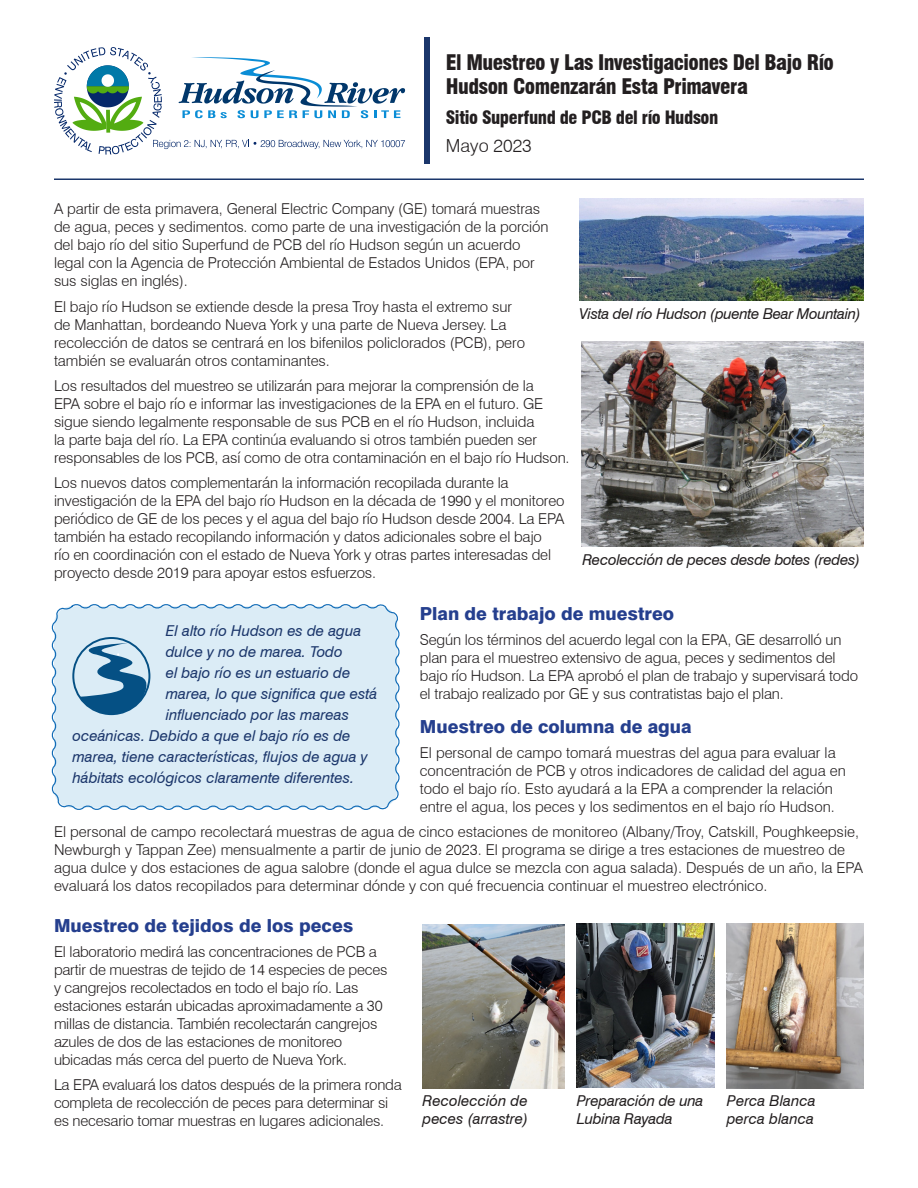
<style>
.page{position:relative;width:918px;height:1188px;background:#fff}
.page>*{position:absolute;margin:0;border:0;box-sizing:border-box;transform-origin:0 0}
.t1{font:900 condensed 21px/24px "Swiss 721 BT";letter-spacing:-.025em;color:#231f20}
.Sub_01{font:800 18px "Swiss 721 BT";color:#253f8e}
.t2{font:900 condensed 18px "Swiss 721 BT";letter-spacing:-.025em;color:#231f20}
.t3{font:300 18px "Swiss 721 BT";color:#231f20}
.Body_01{font:300 15px/18px "Swiss 721 BT";letter-spacing:-.01em;color:#231f20}
.Sub_01-2{font:300 15px/18px "Swiss 721 BT";color:#231f20}
.B_Box_Body{font:italic 15px "Swiss 721 BT";color:#1b366b}
.Caption_02{font:italic 15px/18px "Swiss 721 BT";letter-spacing:-.015em;color:#231f20}
</style>
<div class="page">
<div style="left:425px;top:38px;width:5px;height:126px;background:#1b366b"></div>
<hr style="left:54px;top:178px;width:810px;height:2px;background:#1b366b">
<svg style="left:54px;top:47px;width:351px;height:108px"></svg>
<div style="left:51px;top:604px;width:349px;height:206px;background:#dbecf6"></div>
<img style="left:579px;top:199px;width:285px;height:101px">
<img style="left:581px;top:341px;width:283px;height:205px">
<img style="left:727px;top:924px;width:137px;height:164px">
<img style="left:422px;top:925px;width:142px;height:163px">
<img style="left:577px;top:924px;width:137px;height:164px">
<svg style="left:73px;top:642px;width:76px;height:72px;background:#80a9c5"></svg>
<div style="left:72px;top:637px;width:78px;height:78px;border:2px solid #055084;border-radius:50%"></div>
<p class="t1" style="left:446px;top:50px;width:390px">El Muestreo y Las Investigaciones Del Bajo Río<br>Hudson Comenzarán Esta Primavera</p>
<p class="t2" style="left:446px;top:107px;width:274px">Sitio Superfund de PCB del río Hudson</p>
<p class="t3" style="left:446px;top:135px;width:87px">Mayo 2023</p>
<p class="Body_01" style="left:54px;top:200px;width:496px">A partir de esta primavera, General Electric Company (GE) tomará muestras de agua, peces y sedimentos. como parte de una investigación de la porción del bajo río del sitio Superfund de PCB del río Hudson según un acuerdo legal con la Agencia de Protección Ambiental de Estados Unidos (EPA, por sus siglas en inglés).</p>
<p class="Body_01" style="left:54px;top:297px;width:473px">El bajo río Hudson se extiende desde la presa Troy hasta el extremo sur de Manhattan, bordeando Nueva York y una parte de Nueva Jersey. La recolección de datos se centrará en los bifenilos policlorados (PCB), pero también se evaluarán otros contaminantes.</p>
<p class="Body_01" style="left:54px;top:377px;width:517px">Los resultados del muestreo se utilizarán para mejorar la comprensión de la<br>EPA sobre el bajo río e informar las investigaciones de la EPA en el futuro. GE sigue siendo legalmente responsable de sus PCB en el río Hudson, incluida<br>la parte baja del río. La EPA continúa evaluando si otros también pueden ser responsables de los PCB, así como de otra contaminación en el bajo río Hudson.</p>
<p class="Body_01" style="left:54px;top:474px;width:512px">Los nuevos datos complementarán la información recopilada durante la investigación de la EPA del bajo río Hudson en la década de 1990 y el monitoreo periódico de GE de los peces y el agua del bajo río Hudson desde 2004. La EPA también ha estado recopilando información y datos adicionales sobre el bajo<br>río en coordinación con el estado de Nueva York y otras partes interesadas del proyecto desde 2019 para apoyar estos esfuerzos.</p>
<p class="Sub_01" style="left:420px;top:603px;width:256px">Plan de trabajo de muestreo</p>
<p class="Body_01" style="left:420px;top:630px;width:440px">Según los términos del acuerdo legal con la EPA, GE desarrolló un plan para el muestreo extensivo de agua, peces y sedimentos del bajo río Hudson. La EPA aprobó el plan de trabajo y supervisará todo el trabajo realizado por GE y sus contratistas bajo el plan.</p>
<p class="Sub_01" style="left:420px;top:716px;width:273px">Muestreo de columna de agua</p>
<p class="Sub_01-2" style="left:420px;top:744px;width:427px">El personal de campo tomará muestras del agua para evaluar la concentración de PCB y otros indicadores de calidad del agua en todo el bajo río. Esto ayudará a la EPA a comprender la relación entre el agua, los peces y los sedimentos en el bajo río Hudson.</p>
<p class="Sub_01-2" style="left:54px;top:822px;width:810px">El personal de campo recolectará muestras de agua de cinco estaciones de monitoreo (Albany/Troy, Catskill, Poughkeepsie, Newburgh y Tappan Zee) mensualmente a partir de junio de 2023. El programa se dirige a tres estaciones de muestreo de agua dulce y dos estaciones de agua salobre (donde el agua dulce se mezcla con agua salada). Después de un año, la EPA evaluará los datos recopilados para determinar dónde y con qué frecuencia continuar el muestreo electrónico.</p>
<p class="Sub_01" style="left:54px;top:915px;width:301px">Muestreo de tejidos de los peces</p>
<p class="Body_01" style="left:54px;top:942px;width:335px">El laboratorio medirá las concentraciones de PCB a partir de muestras de tejido de 14 especies de peces y cangrejos recolectados en todo el bajo río. Las estaciones estarán ubicadas aproximadamente a 30 millas de distancia. También recolectarán cangrejos azules de dos de las estaciones de monitoreo ubicadas más cerca del puerto de Nueva York.</p>
<p class="Body_01" style="left:54px;top:1076px;width:349px">La EPA evaluará los datos después de la primera ronda completa de recolección de peces para determinar si es necesario tomar muestras en lugares adicionales.</p>
<p class="Caption_02" style="left:580px;top:304px;width:283px">Vista del río Hudson (puente Bear Mountain)</p>
<p class="Caption_02" style="left:582px;top:550px;width:279px">Recolección de peces desde botes (redes)</p>
<p class="B_Box_Body" style="left:166px;top:621px;width:197px">El alto río Hudson es de agua</p>
<p class="B_Box_Body" style="left:166px;top:642px;width:178px">dulce y no de marea. Todo</p>
<p class="B_Box_Body" style="left:166px;top:663px;width:186px">el bajo río es un estuario de</p>
<p class="B_Box_Body" style="left:166px;top:684px;width:213px">marea, lo que significa que está</p>
<p class="B_Box_Body" style="left:166px;top:705px;width:185px">influenciado por las mareas</p>
<p class="B_Box_Body" style="left:72px;top:726px;width:280px">oceánicas. Debido a que el bajo río es de</p>
<p class="B_Box_Body" style="left:72px;top:747px;width:297px">marea, tiene características, flujos de agua y</p>
<p class="B_Box_Body" style="left:72px;top:768px;width:283px">hábitats ecológicos claramente diferentes.</p>
<p class="Caption_02" style="left:422px;top:1091px;width:107px">Recolección de peces (arrastre)</p>
<p class="Caption_02" style="left:577px;top:1091px;width:128px">Preparación de una<br>Lubina Rayada</p>
<p class="Caption_02" style="left:727px;top:1091px;width:90px">Perca Blanca perca blanca</p>
</div>
